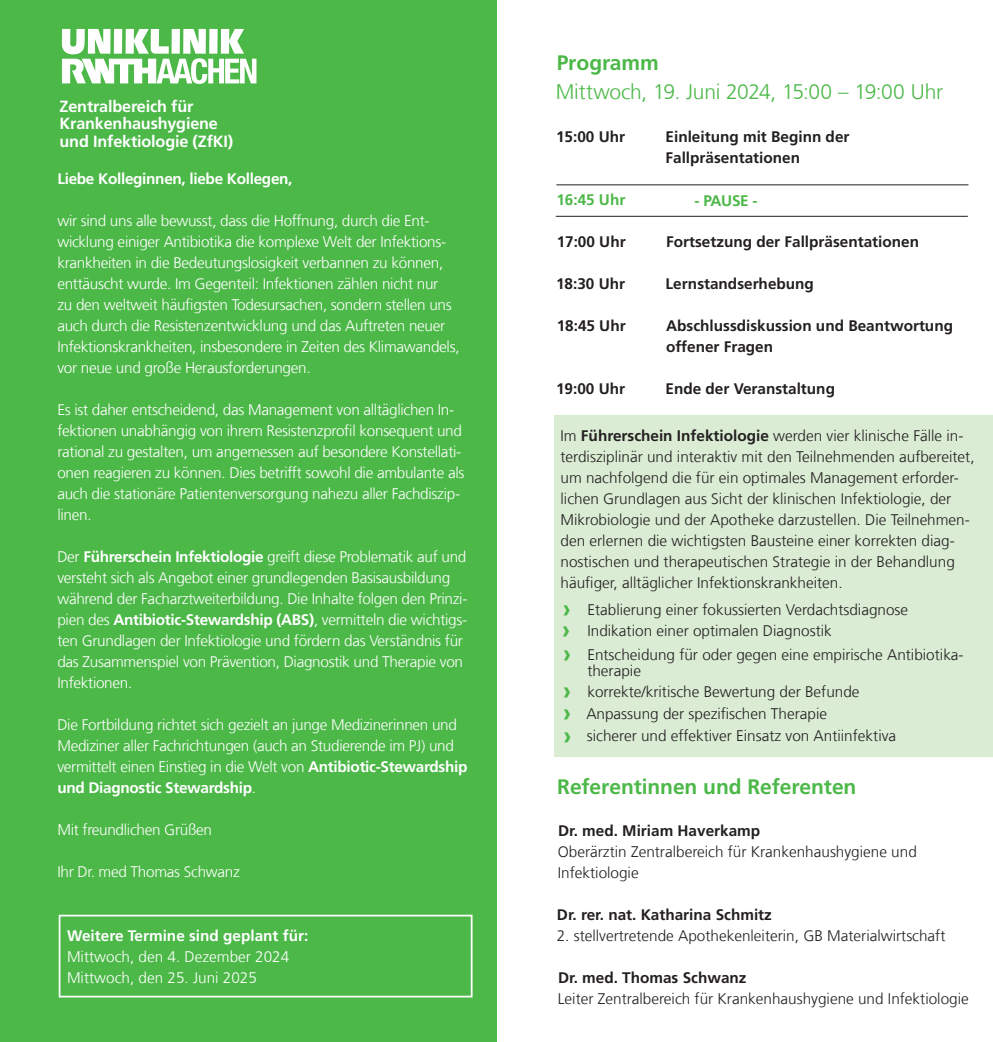
<style>
.page{position:relative;width:993px;height:1042px;background:#fff}
.page>*{position:absolute;margin:0;border:0;box-sizing:border-box;transform-origin:0 0}
.t1{font:300 21px "Frutiger LT Com";letter-spacing:-.015em;color:#4cb848}
.t2{font:700 21px "Frutiger LT Com";letter-spacing:-.005em;color:#4cb848}
.t3{font:700 16.1px/17.5px "Frutiger LT Com";letter-spacing:-.01em;color:#fff}
.t4{font:300 15.4px/21px "Frutiger LT Com";letter-spacing:-.02em;color:#fff}
.t5{font:300 15.4px/21px "Frutiger LT Com";color:#231f20}
.t6{font:700 15.4px/21px "Frutiger LT Com";color:#231f20}
.t7{font:300 15.4px/21px "Frutiger LT Com";color:#fff}
.t8{font:700 15.4px "Frutiger LT Com";letter-spacing:-.02em;color:#fff}
.t9{font:700 15.4px "Frutiger LT Com";color:#fff}
.t10{font:700 15.4px "Frutiger LT Com";letter-spacing:-.01em;color:#4cb848}
.s1{font-weight:700}
.s2{font-weight:700;font-size:24.5px;color:#4cb848}
</style>
<div class="page">
<div style="left:0;top:0;width:496px;height:1042px;background:#4cb848"></div>
<svg style="left:62px;top:29px;width:194px;height:55px"></svg>
<hr style="left:556px;top:184px;width:412px;height:1px;background:#231f20">
<hr style="left:555px;top:216px;width:412px;height:1px;background:#231f20">
<div style="left:554px;top:415px;width:438px;height:341px;background:#daecd4"></div>
<div style="left:59px;top:914px;width:413px;height:83px;border:2px solid #fff"></div>
<p class="t3" style="left:60px;top:98px;width:175px">Zentralbereich für<br>Krankenhaushygiene und Infektiologie (ZfKI)</p>
<p class="t8" style="left:57px;top:170px;width:236px">Liebe Kolleginnen, liebe Kollegen,</p>
<p class="t4" style="left:57px;top:211px;width:403px">wir sind uns alle bewusst, dass die Hoffnung, durch die Ent&shy;wicklung einiger Antibiotika die komplexe Welt der Infektions&shy;krankheiten in die Bedeutungslosigkeit verbannen zu können, enttäuscht wurde. Im Gegenteil: Infektionen zählen nicht nur<br>zu den weltweit häufigsten Todesursachen, sondern stellen uns auch durch die Resistenzentwicklung und das Auftreten neuer Infektionskrankheiten, insbesondere in Zeiten des Klimawandels, vor neue und große Herausforderungen.</p>
<p class="t4" style="left:57px;top:400px;width:408px">Es ist daher entscheidend, das Management von alltäglichen In&shy;fektionen unabhängig von ihrem Resistenzprofil konsequent und rational zu gestalten, um angemessen auf besondere Konstellati&shy;onen reagieren zu können. Dies betrifft sowohl die ambulante als auch die stationäre Patientenversorgung nahezu aller Fachdiszip&shy;linen.</p>
<p class="t4" style="left:57px;top:547px;width:411px">Der <span class="s1">Führerschein Infektiologie</span> greift diese Problematik auf und versteht sich als Angebot einer grundlegenden Basisausbildung während der Facharztweiterbildung. Die Inhalte folgen den Prinzi&shy;pien des <span class="s1">Antibiotic-Stewardship (ABS)</span>, vermitteln die wichtigs&shy;ten Grundlagen der Infektiologie und fördern das Verständnis für das Zusammenspiel von Prävention, Diagnostik und Therapie von Infektionen.</p>
<p class="t4" style="left:57px;top:715px;width:411px">Die Fortbildung richtet sich gezielt an junge Medizinerinnen und Mediziner aller Fachrichtungen (auch an Studierende im PJ) und vermittelt einen Einstieg in die Welt von <span class="s1">Antibiotic-Stewardship und Diagnostic Stewardship</span>.</p>
<p class="t4" style="left:57px;top:820px;width:156px">Mit freundlichen Grüßen</p>
<p class="t4" style="left:57px;top:862px;width:184px">Ihr Dr. med Thomas Schwanz</p>
<p class="t9" style="left:67px;top:926px;width:243px">Weitere Termine sind geplant für:</p>
<p class="t7" style="left:67px;top:946px;width:224px">Mittwoch, den 4. Dezember 2024<br>Mittwoch, den 25. Juni 2025</p>
<h1 class="t2" style="left:556px;top:50px;width:103px">Programm</h1>
<h1 class="t1" style="left:555px;top:79px;width:388px">Mittwoch, 19. Juni 2024, 15:00 – 19:00 Uhr</h1>
<p class="t6" style="left:556px;top:127px;width:70px">15:00 Uhr</p>
<p class="t6" style="left:665px;top:127px;width:185px">Einleitung mit Beginn der<br>Fallpräsentationen</p>
<p class="t10" style="left:556px;top:191px;width:70px">16:45 Uhr</p>
<p class="t10" style="left:694px;top:191px;width:64px">- PAUSE -</p>
<p class="t6" style="left:556px;top:232px;width:70px">17:00 Uhr</p>
<p class="t6" style="left:666px;top:232px;width:254px">Fortsetzung der Fallpräsentationen</p>
<p class="t6" style="left:556px;top:274px;width:70px">18:30 Uhr</p>
<p class="t6" style="left:665px;top:274px;width:150px">Lernstandserhebung</p>
<p class="t6" style="left:556px;top:316px;width:70px">18:45 Uhr</p>
<p class="t6" style="left:666px;top:316px;width:288px">Abschlussdiskussion und Beantwortung offener Fragen</p>
<p class="t6" style="left:556px;top:379px;width:70px">19:00 Uhr</p>
<p class="t6" style="left:665px;top:379px;width:171px">Ende der Veranstaltung</p>
<p class="t5" style="left:560px;top:425px;width:415px">Im <span class="s1">Führerschein Infektiologie</span> werden vier klinische Fälle in&shy;terdisziplinär und interaktiv mit den Teilnehmenden aufbereitet, um nachfolgend die für ein optimales Management erforder&shy;lichen Grundlagen aus Sicht der klinischen Infektiologie, der Mikrobiologie und der Apotheke darzustellen. Die Teilnehmen&shy;den erlernen die wichtigsten Bausteine einer korrekten diag&shy;nostischen und therapeutischen Strategie in der Behandlung häufiger, alltäglicher Infektionskrankheiten.</p>
<p class="t5" style="left:562px;top:600px;width:347px"><span class="s2">›</span> Etablierung einer fokussierten Verdachtsdiagnose <span class="s2">›</span> Indikation einer optimalen Diagnostik</p>
<p class="t5" style="left:587px;top:647px;width:378px;line-height:15.8px;text-indent:-24px"><span class="s2">›</span> Entscheidung für oder gegen eine empirische Antibiotika&shy;therapie</p>
<p class="t5" style="left:563px;top:680px;width:334px;line-height:22.2px"><span class="s2">›</span> korrekte/kritische Bewertung der Befunde<br><span class="s2">›</span> Anpassung der spezifischen Therapie<br><span class="s2">›</span> sicherer und effektiver Einsatz von Antiinfektiva</p>
<h1 class="t2" style="left:557px;top:774px;width:300px">Referentinnen und Referenten</h1>
<p class="t6" style="left:558px;top:820px;width:203px">Dr. med. Miriam Haverkamp</p>
<p class="t5" style="left:557px;top:841px;width:360px">Oberärztin Zentralbereich für Krankenhaushygiene und<br>Infektiologie</p>
<p class="t6" style="left:556px;top:904px;width:216px">Dr. rer. nat. Katharina Schmitz</p>
<p class="t5" style="left:556px;top:925px;width:390px">2. stellvertretende Apothekenleiterin, GB Materialwirtschaft</p>
<p class="t6" style="left:558px;top:967px;width:190px">Dr. med. Thomas Schwanz</p>
<p class="t5" style="left:557px;top:988px;width:412px">Leiter Zentralbereich für Krankenhaushygiene und Infektiologie</p>
</div>
